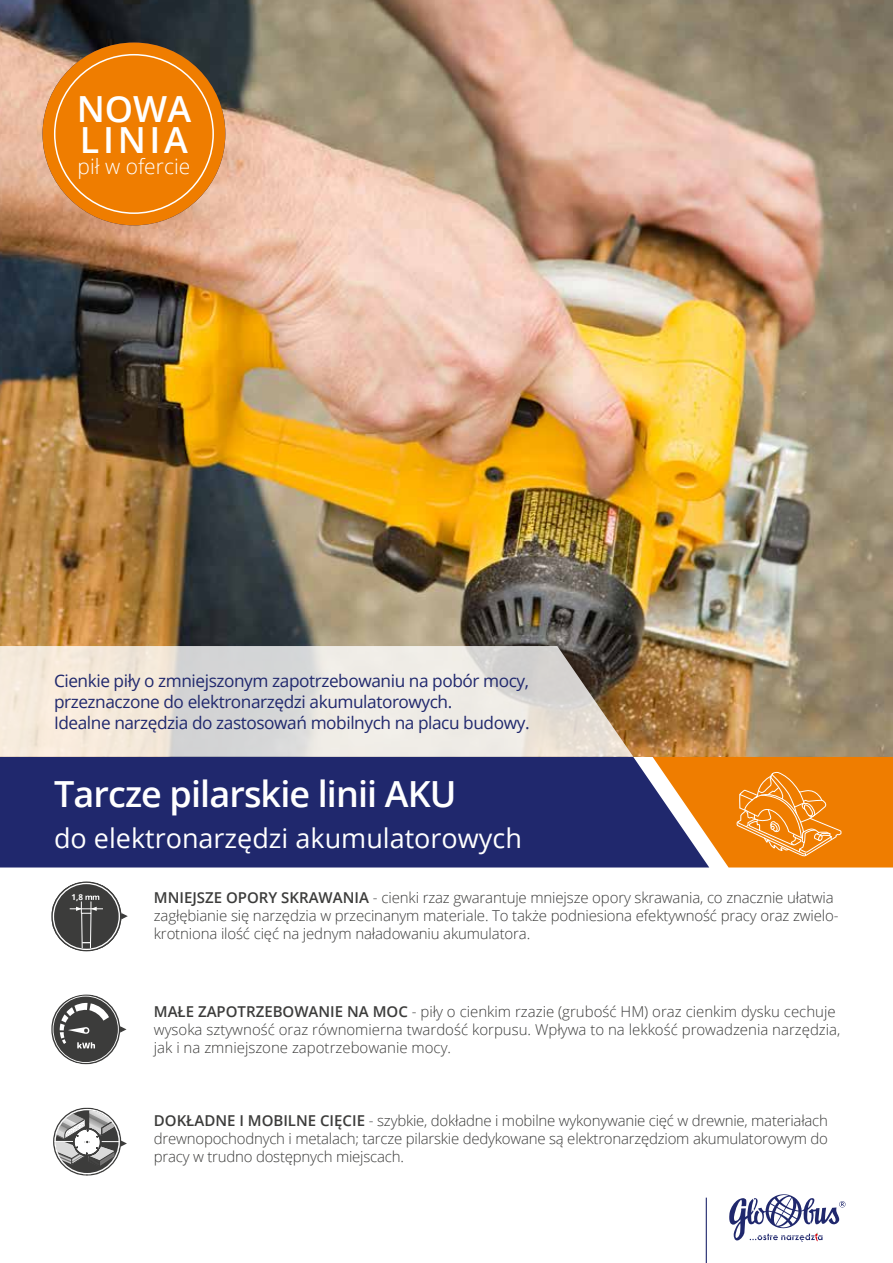
<style>
.page{position:relative;width:893px;height:1263px;background:#fff}
.page>*{position:absolute;margin:0;border:0;box-sizing:border-box;transform-origin:0 0}
.t1{font:600 36px "Open Sans";letter-spacing:-.025em;color:#fff}
.t2{font:600 36px/31.7px "Open Sans";letter-spacing:.1em;color:#fff}
.t3{font:27px "Open Sans";color:#fff}
.t4{font:300 21px "Open Sans";color:#fff}
.t5{font:17.25px/21px "Open Sans";letter-spacing:-.025em;color:#20286d}
.t6{font:300 15px/18px "Open Sans";letter-spacing:-.01em;color:#3c3c3b}
.t7{font:700 8.1px "Open Sans";color:#fff}
.s1{font-weight:600}
</style>
<div class="page">
<img style="left:0;top:0;width:893px;height:757px">
<div style="left:0;top:757px;width:653px;height:110px;background:#20286d"></div>
<svg style="left:0;top:646px;width:633px;height:111px;background:#dfd9d1"></svg>
<hr style="left:706px;top:1197px;width:1px;height:66px;background:#20286d">
<svg style="left:729px;top:1194px;width:116px;height:48px"></svg>
<div style="left:43px;top:43px;width:182px;height:182px;background:#ef7d00;border-radius:50%"></div>
<svg style="left:653px;top:757px;width:240px;height:110px;background:#dd8428"></svg>
<svg style="left:51px;top:881px;width:77px;height:70px"></svg>
<svg style="left:51px;top:994px;width:75px;height:70px"></svg>
<svg style="left:53px;top:1107px;width:74px;height:69px"></svg>
<h1 class="t2" style="left:77px;top:92px;width:116px">NOWA<br>LINIA</h1>
<h3 class="t4" style="left:78px;top:152px;width:114px">pił w ofercie</h3>
<p class="t5" style="left:54px;top:670px;width:477px">Cienkie piły o zmniejszonym zapotrzebowaniu na pobór mocy, przeznaczone do elektronarzędzi akumulatorowych.<br>Idealne narzędzia do zastosowań mobilnych na placu budowy.</p>
<h1 class="t1" style="left:54px;top:770px;width:404px">Tarcze pilarskie linii AKU</h1>
<h2 class="t3" style="left:54px;top:820px;width:469px">do elektronarzędzi akumulatorowych</h2>
<p class="t7" style="left:71px;top:891px;width:13px">1,8</p>
<p class="t6" style="left:154px;top:888px;width:686px"><span class="s1">MNIEJSZE OPORY SKRAWANIA</span> - cienki rzaz gwarantuje mniejsze opory skrawania, co znacznie ułatwia zagłębianie się narzędzia w przecinanym materiale. To także podniesiona efektywność pracy oraz zwielo&shy;krotniona ilość cięć na jednym naładowaniu akumulatora.</p>
<p class="t6" style="left:154px;top:1002px;width:688px"><span class="s1">MAŁE ZAPOTRZEBOWANIE NA MOC</span> - piły o cienkim rzazie (grubość HM) oraz cienkim dysku cechuje wysoka sztywność oraz równomierna twardość korpusu. Wpływa to na lekkość prowadzenia narzędzia, jak i na zmniejszone zapotrzebowanie mocy.</p>
<p class="t6" style="left:154px;top:1111px;width:676px;text-align:justify"><span class="s1">DOKŁADNE I MOBILNE CIĘCIE</span> - szybkie, dokładne i mobilne wykonywanie cięć w drewnie, materiałach drewnopochodnych i metalach; tarcze pilarskie dedykowane są elektronarzędziom akumulatorowym do pracy w trudno dostępnych miejscach.</p>
</div>
